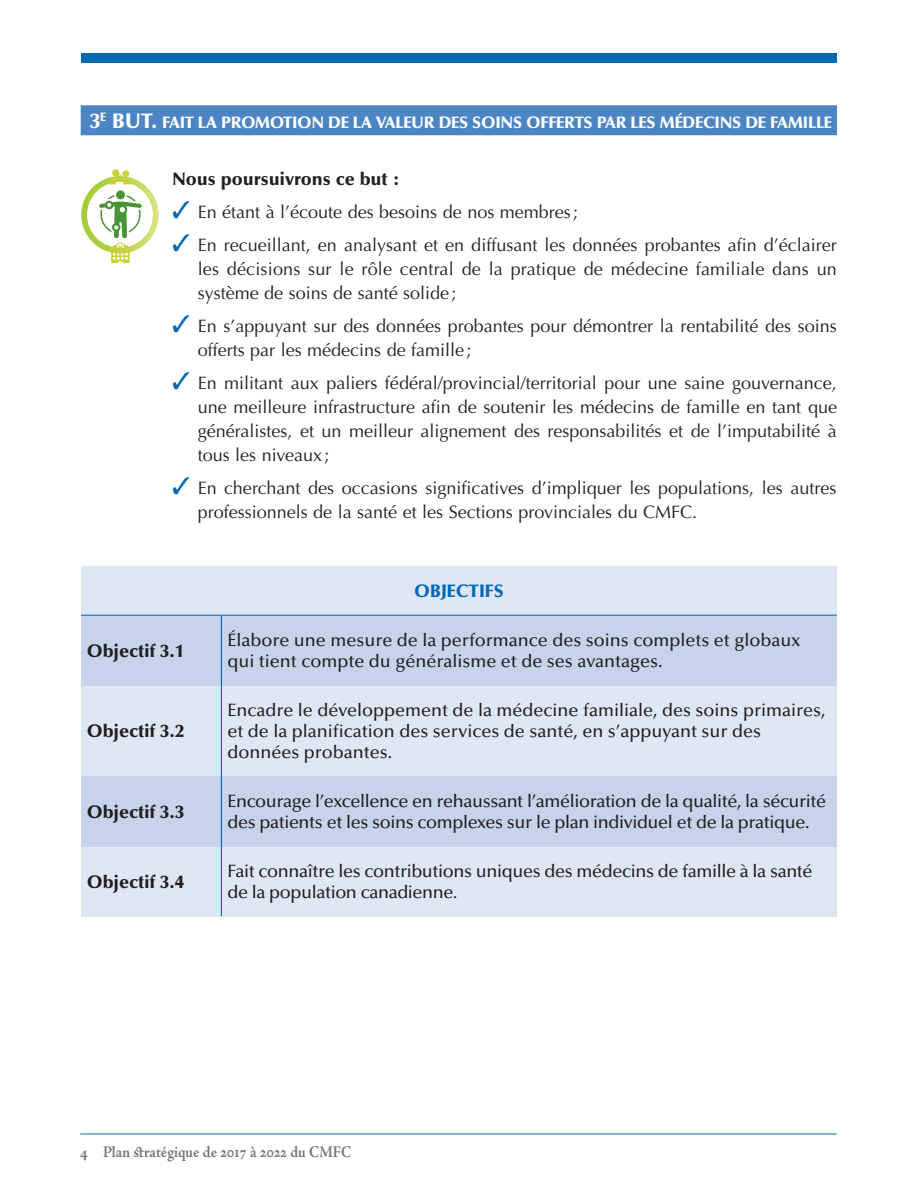
<style>
.page{position:relative;width:918px;height:1188px;background:#fff}
.page>*{position:absolute;margin:0;border:0;box-sizing:border-box;transform-origin:0 0}
.t1{font:18px/24px "Optima";color:#231f20;text-align:justify}
.t2{font:500 18px/21px "Optima";letter-spacing:-.005em;color:#231f20}
.t3{font:900 18px "Optima";color:#231f20}
.t4{font:900 18px "Optima";color:#0168b3}
.t5{font:900 16.5px "Optima";letter-spacing:-.02em;color:#fff}
.t6{font:700 16.5px "Adobe Jenson Pro";color:#76787b;scale:.9 1}
.s1{font-size:21px}
.s2{color:#0168b3}
.s3{font-size:16.5px}
.s4{font-size:18px}
</style>
<div class="page">
<hr style="left:80px;top:1134px;width:757px;height:1px;background:#0168b3">
<div style="left:81px;top:566px;width:756px;height:49px;background:#e0e7f4"></div>
<div style="left:81px;top:54px;width:756px;height:9px;background:#0168b3"></div>
<div style="left:81px;top:685px;width:140px;height:91px;background:#e0e7f4"></div>
<div style="left:221px;top:685px;width:616px;height:91px;background:#e0e7f4"></div>
<div style="left:81px;top:846px;width:140px;height:70px;background:#e0e7f4"></div>
<div style="left:221px;top:846px;width:616px;height:70px;background:#e0e7f4"></div>
<div style="left:81px;top:615px;width:140px;height:70px;background:#c6d3eb"></div>
<div style="left:221px;top:615px;width:616px;height:70px;background:#c6d3eb"></div>
<div style="left:81px;top:776px;width:140px;height:70px;background:#c6d3eb"></div>
<div style="left:221px;top:776px;width:616px;height:70px;background:#c6d3eb"></div>
<hr style="left:221px;top:616px;width:1px;height:69px;background:#0168b3">
<hr style="left:221px;top:685px;width:1px;height:91px;background:#0168b3">
<hr style="left:221px;top:776px;width:1px;height:70px;background:#0168b3">
<hr style="left:81px;top:615px;width:140px;height:1px;background:#0168b3">
<hr style="left:221px;top:615px;width:616px;height:1px;background:#0168b3">
<hr style="left:221px;top:846px;width:1px;height:70px;background:#0168b3">
<div style="left:81px;top:105px;width:756px;height:30px;background:#4c85c3"></div>
<svg style="left:81px;top:169px;width:78px;height:93px"></svg>
<p class="t5" style="left:90px;top:113px;width:744px"><span class="s1">3</span><sup>E</sup> <span class="s1">BUT.</span> FAIT LA PROMOTION DE LA VALEUR DES SOINS OFFERTS PAR LES MÉDECINS DE FAMILLE</p>
<p class="t3" style="left:172px;top:168px;width:230px">Nous poursuivrons ce but :</p>
<p class="t1" style="left:172px;top:200px;width:407px"><span class="s2">✓</span> En étant à l’écoute des besoins de nos membres;</p>
<p class="t1" style="left:198px;top:233px;width:641px;text-indent:-25px"><span class="s2">✓</span> En recueillant, en analysant et en diffusant les données probantes afin d’éclairer les décisions sur le rôle central de la pratique de médecine familiale dans un système de soins de santé solide;</p>
<p class="t1" style="left:198px;top:314px;width:641px;text-indent:-25px"><span class="s2">✓</span> En s’appuyant sur des données probantes pour démontrer la rentabilité des soins offerts par les médecins de famille;</p>
<p class="t1" style="left:198px;top:371px;width:641px;text-indent:-25px"><span class="s2">✓</span> En militant aux paliers fédéral/provincial/territorial pour une saine gouvernance, une meilleure infrastructure afin de soutenir les médecins de famille en tant que généralistes, et un meilleur alignement des responsabilités et de l’imputabilité à tous les niveaux;</p>
<p class="t1" style="left:198px;top:476px;width:640px;text-indent:-25px"><span class="s2">✓</span> En cherchant des occasions significatives d’impliquer les populations, les autres professionnels de la santé et les Sections provinciales du CMFC.</p>
<p class="t3" style="left:87px;top:640px;width:99px">Objectif 3.1</p>
<p class="t3" style="left:87px;top:721px;width:99px">Objectif 3.2</p>
<p class="t4" style="left:414px;top:581px;width:91px">OBJECTIFS</p>
<p class="t2" style="left:227px;top:630px;width:575px">Élabore une mesure de la performance des soins complets et globaux qui tient compte du généralisme et de ses avantages.</p>
<p class="t2" style="left:227px;top:700px;width:600px">Encadre le développement de la médecine familiale, des soins primaires, et de la planification des services de santé, en s’appuyant sur des données probantes.</p>
<p class="t3" style="left:87px;top:801px;width:99px">Objectif 3.3</p>
<p class="t2" style="left:227px;top:791px;width:600px">Encourage l’excellence en rehaussant l’amélioration de la qualité, la sécurité des patients et les soins complexes sur le plan individuel et de la pratique.</p>
<p class="t3" style="left:87px;top:871px;width:99px">Objectif 3.4</p>
<p class="t2" style="left:227px;top:861px;width:587px">Fait connaître les contributions uniques des médecins de famille à la santé de la population canadienne<span class="s3">.</span></p>
<p class="t6" style="left:80px;top:1143px;width:303px"><span class="s4">4</span> Plan sratégique de 2017 à 2022 du CMFC</p>
</div>
